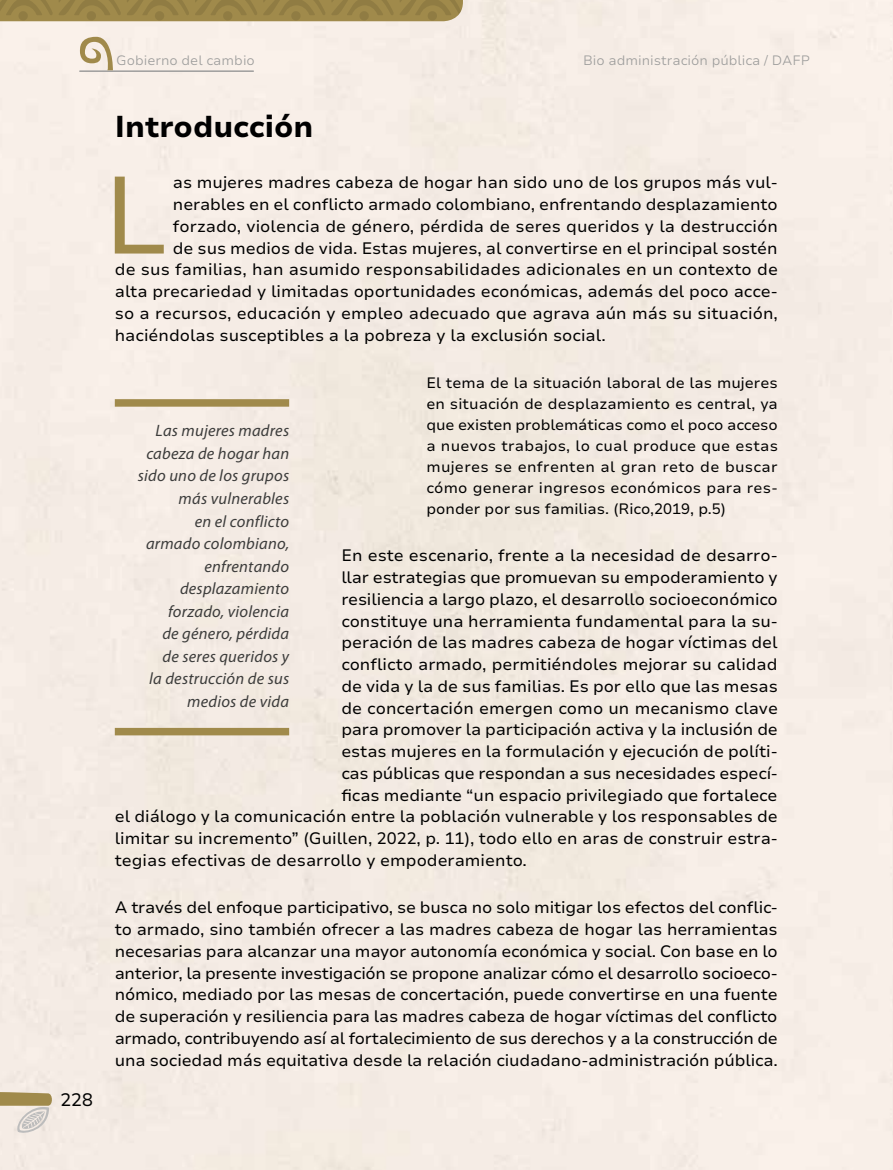
<style>
.page{position:relative;width:893px;height:1170px;background:#fff}
.page>*{position:absolute;margin:0;border:0;box-sizing:border-box;transform-origin:0 0}
.t1{font:109.05px "Nunito Sans 7 pt";color:#a08a4b}
.t2{font:800 30px "Nunito Sans 7 pt";color:#000}
.t3{font:18px "Nunito Sans 7 pt";color:#000}
.t4{font:16.5px/21.8px "Nunito Sans 7 pt";color:#000;text-align:justify}
.t5{font:italic 16.5px/22.5px "Myriad Pro";letter-spacing:.015em;color:#3c3c3b;text-align:right}
.t6{font:15px/21px "Nunito Sans 7 pt";color:#000;text-align:justify}
.t7{font:300 13.5px "Nunito Sans 7 pt";color:#9d9d9c}
</style>
<div class="page">
<div style="left:115px;top:399px;width:174px;height:7px;background:#a08a4b"></div>
<div style="left:115px;top:727px;width:174px;height:8px;background:#a08a4b"></div>
<hr style="left:80px;top:70px;width:173px;height:2px;background:#9d9d9c">
<svg style="left:0;top:1090px;width:53px;height:45px;background:#d4c9b3"></svg>
<svg style="left:0;top:0;width:463px;height:21px;background:#9b8649"></svg>
<svg style="left:79px;top:37px;width:34px;height:33px"></svg>
<p class="t3" style="left:61px;top:1087px;width:34px">228</p>
<p class="t7" style="left:116px;top:51px;width:140px">Gobierno del cambio</p>
<p class="t7" style="left:583px;top:51px;width:229px">Bio administración pública / DAFP</p>
<h2 class="t2" style="left:115px;top:104px;width:200px">Introducción</h2>
<h1 class="t1" style="left:103px;top:139px;width:66px">L</h1>
<p class="t4" style="left:173px;top:171px;width:606px">as mujeres madres cabeza de hogar han sido uno de los grupos más vul-</p>
<p class="t4" style="left:173px;top:193px;width:606px">nerables en el conflicto armado colombiano, enfrentando desplazamiento</p>
<p class="t4" style="left:173px;top:215px;width:606px">forzado, violencia de género, pérdida de seres queridos y la destrucción</p>
<p class="t4" style="left:173px;top:236px;width:606px">de sus medios de vida. Estas mujeres, al convertirse en el principal sostén</p>
<p class="t4" style="left:115px;top:258px;width:665px">de sus familias, han asumido responsabilidades adicionales en un contexto de</p>
<p class="t4" style="left:115px;top:280px;width:665px">alta precariedad y limitadas oportunidades económicas, además del poco acce-</p>
<p class="t4" style="left:115px;top:302px;width:665px">so a recursos, educación y empleo adecuado que agrava aún más su situación,</p>
<p class="t4" style="left:115px;top:324px;width:492px">haciéndolas susceptibles a la pobreza y la exclusión social.</p>
<p class="t6" style="left:426px;top:372px;width:353px">El tema de la situación laboral de las mujeres en situación de desplazamiento es central, ya que existen problemáticas como el poco acceso a nuevos trabajos, lo cual produce que estas mujeres se enfrenten al gran reto de buscar cómo generar ingresos económicos para res&shy;ponder por sus familias. (Rico,2019, p.5)</p>
<p class="t4" style="left:341px;top:544px;width:438px">En este escenario, frente a la necesidad de desarro-</p>
<p class="t4" style="left:341px;top:566px;width:438px">llar estrategias que promuevan su empoderamiento y</p>
<p class="t4" style="left:341px;top:587px;width:438px">resiliencia a largo plazo, el desarrollo socioeconómico</p>
<p class="t4" style="left:341px;top:609px;width:438px">constituye una herramienta fundamental para la su-</p>
<p class="t4" style="left:341px;top:631px;width:438px">peración de las madres cabeza de hogar víctimas del</p>
<p class="t4" style="left:341px;top:653px;width:438px">conflicto armado, permitiéndoles mejorar su calidad</p>
<p class="t4" style="left:341px;top:674px;width:438px">de vida y la de sus familias. Es por ello que las mesas</p>
<p class="t4" style="left:341px;top:696px;width:438px">de concertación emergen como un mecanismo clave</p>
<p class="t4" style="left:341px;top:718px;width:438px">para promover la participación activa y la inclusión de</p>
<p class="t4" style="left:341px;top:740px;width:438px">estas mujeres en la formulación y ejecución de políti-</p>
<p class="t4" style="left:341px;top:761px;width:438px">cas públicas que respondan a sus necesidades especí-</p>
<p class="t4" style="left:341px;top:783px;width:438px">ficas mediante “un espacio privilegiado que fortalece</p>
<p class="t4" style="left:115px;top:805px;width:665px">el diálogo y la comunicación entre la población vulnerable y los responsables de</p>
<p class="t4" style="left:115px;top:827px;width:665px">limitar su incremento” (Guillen, 2022, p. 11), todo ello en aras de construir estra-</p>
<p class="t4" style="left:115px;top:848px;width:414px">tegias efectivas de desarrollo y empoderamiento.</p>
<p class="t4" style="left:115px;top:896px;width:665px">A través del enfoque participativo, se busca no solo mitigar los efectos del conflic&shy;to armado, sino también ofrecer a las madres cabeza de hogar las herramientas necesarias para alcanzar una mayor autonomía económica y social. Con base en lo anterior, la presente investigación se propone analizar cómo el desarrollo socioeco&shy;nómico, mediado por las mesas de concertación, puede convertirse en una fuente de superación y resiliencia para las madres cabeza de hogar víctimas del conflicto armado, contribuyendo así al fortalecimiento de sus derechos y a la construcción de una sociedad más equitativa desde la relación ciudadano-administración pública.</p>
<p class="t5" style="left:138px;top:419px;width:153px">Las mujeres madres cabeza de hogar han sido uno de los grupos más vulnerables<br>en el conflicto armado colombiano, enfrentando desplazamiento forzado, violencia<br>de género, pérdida<br>de seres queridos y<br>la destrucción de sus medios de vida</p>
</div>
